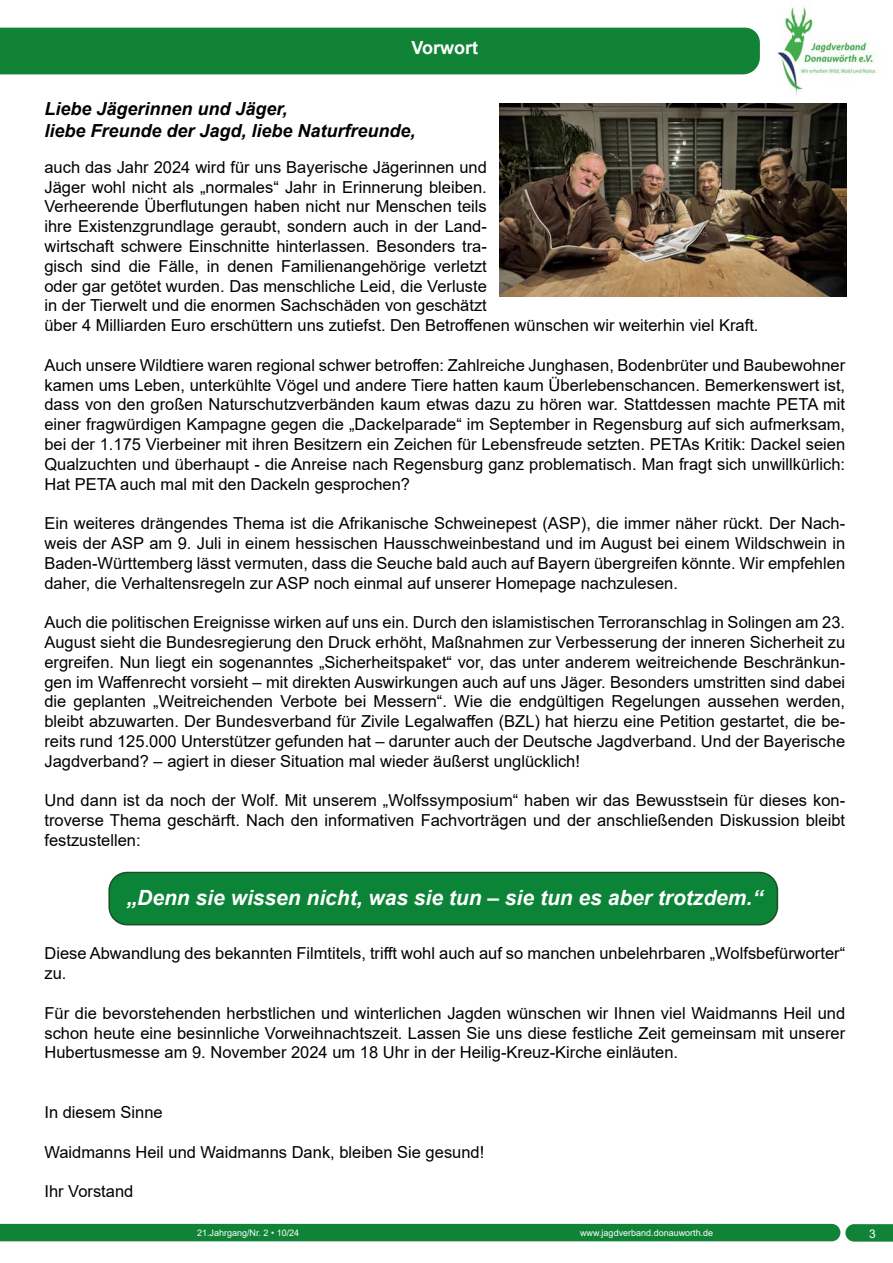
<style>
.page{position:relative;width:893px;height:1263px;background:#fff}
.page>*{position:absolute;margin:0;border:0;box-sizing:border-box;transform-origin:0 0}
.t1{font:italic 700 21px "Arial";color:#fff}
.t2{font:italic 700 18px "Arial";color:#000}
.t3{font:700 18px "Arial";color:#fff}
.t4{font:16.5px/19.8px "Arial";color:#000;text-align:justify}
.t5{font:12px "Arial";color:#fff}
.t6{font:9px "Arial";color:#fff}
</style>
<div class="page">
<div style="left:0;top:1224px;width:893px;height:17px;background:#108337"></div>
<div style="left:0;top:28px;width:760px;height:46px;background:#108337"></div>
<img style="left:777px;top:5px;width:100px;height:91px">
<div style="left:109px;top:872px;width:668px;height:53px;background:#0c8437;border-radius:18px"></div>
<div style="left:108px;top:872px;width:670px;height:53px;border:2px solid #1d4e24;border-radius:18px"></div>
<div style="left:48px;top:29px;width:698px;height:40px;background:#108337"></div>
<img style="left:500px;top:103px;width:346px;height:194px">
<p class="t3" style="left:411px;top:35px;width:68px">Vorwort</p>
<p class="t2" style="left:44px;top:97px;width:245px">Liebe Jägerinnen und Jäger,</p>
<p class="t2" style="left:44px;top:118px;width:373px">liebe Freunde der Jagd, liebe Naturfreunde,</p>
<p class="t4" style="left:44px;top:157px;width:716px;text-align:left">auch das Jahr 2024 wird für uns Bayerische Jägerinnen und<br>Jäger wohl nicht als „normales“ Jahr in Erinnerung bleiben.<br>Verheerende Überflutungen haben nicht nur Menschen teils<br>ihre Existenzgrundlage geraubt, sondern auch in der Land-<br>wirtschaft schwere Einschnitte hinterlassen. Besonders tra-<br>gisch sind die Fälle, in denen Familienangehörige verletzt<br>oder gar getötet wurden. Das menschliche Leid, die Verluste<br>in der Tierwelt und die enormen Sachschäden von geschätzt<br>über 4 Milliarden Euro erschüttern uns zutiefst. Den Betroffenen wünschen wir weiterhin viel Kraft.</p>
<p class="t4" style="left:44px;top:355px;width:802px">Auch unsere Wildtiere waren regional schwer betroffen: Zahlreiche Junghasen, Bodenbrüter und Baubewohner kamen ums Leben, unterkühlte Vögel und andere Tiere hatten kaum Überlebenschancen. Bemerkenswert ist, dass von den großen Naturschutzverbänden kaum etwas dazu zu hören war. Stattdessen machte PETA mit einer fragwürdigen Kampagne gegen die „Dackelparade“ im September in Regensburg auf sich aufmerksam, bei der 1.175 Vierbeiner mit ihren Besitzern ein Zeichen für Lebensfreude setzten. PETAs Kritik: Dackel seien Qualzuchten und überhaupt - die Anreise nach Regensburg ganz problematisch. Man fragt sich unwillkürlich:<br>Hat PETA auch mal mit den Dackeln gesprochen?</p>
<p class="t4" style="left:44px;top:513px;width:802px">Ein weiteres drängendes Thema ist die Afrikanische Schweinepest (ASP), die immer näher rückt. Der Nach&shy;weis der ASP am 9. Juli in einem hessischen Hausschweinbestand und im August bei einem Wildschwein in Baden-Württemberg lässt vermuten, dass die Seuche bald auch auf Bayern übergreifen könnte. Wir empfehlen daher, die Verhaltensregeln zur ASP noch einmal auf unserer Homepage nachzulesen.</p>
<p class="t4" style="left:44px;top:612px;width:802px">Auch die politischen Ereignisse wirken auf uns ein. Durch den islamistischen Terroranschlag in Solingen am 23.<br>August sieht die Bundesregierung den Druck erhöht, Maßnahmen zur Verbesserung der inneren Sicherheit zu ergreifen. Nun liegt ein sogenanntes „Sicherheitspaket“ vor, das unter anderem weitreichende Beschränkun&shy;gen im Waffenrecht vorsieht – mit direkten Auswirkungen auch auf uns Jäger. Besonders umstritten sind dabei die geplanten „Weitreichenden Verbote bei Messern“. Wie die endgültigen Regelungen aussehen werden, bleibt abzuwarten. Der Bundesverband für Zivile Legalwaffen (BZL) hat hierzu eine Petition gestartet, die be&shy;reits rund 125.000 Unterstützer gefunden hat – darunter auch der Deutsche Jagdverband. Und der Bayerische Jagdverband? – agiert in dieser Situation mal wieder äußerst unglücklich!</p>
<p class="t4" style="left:44px;top:791px;width:802px">Und dann ist da noch der Wolf. Mit unserem „Wolfssymposium“ haben wir das Bewusstsein für dieses kon&shy;troverse Thema geschärft. Nach den informativen Fachvorträgen und der anschließenden Diskussion bleibt festzustellen:</p>
<p class="t1" style="left:127px;top:884px;width:638px">„Denn sie wissen nicht, was sie tun – sie tun es aber trotzdem.“</p>
<p class="t4" style="left:44px;top:944px;width:802px">Diese Abwandlung des bekannten Filmtitels, trifft wohl auch auf so manchen unbelehrbaren „Wolfsbefürworter“ zu.</p>
<p class="t4" style="left:44px;top:1003px;width:802px">Für die bevorstehenden herbstlichen und winterlichen Jagden wünschen wir Ihnen viel Waidmanns Heil und schon heute eine besinnliche Vorweihnachtszeit. Lassen Sie uns diese festliche Zeit gemeinsam mit unserer Hubertusmesse am 9. November 2024 um 18 Uhr in der Heilig-Kreuz-Kirche einläuten.</p>
<p class="t4" style="left:44px;top:1102px;width:120px">In diesem Sinne</p>
<p class="t4" style="left:44px;top:1142px;width:441px">Waidmanns Heil und Waidmanns Dank, bleiben Sie gesund!</p>
<p class="t4" style="left:44px;top:1181px;width:90px">Ihr Vorstand</p>
<p class="t6" style="left:197px;top:1226px;width:104px">21.Jahrgang/Nr. 2 • 10/24</p>
<p class="t6" style="left:580px;top:1226px;width:135px">www.jagdverband.donauworth.de</p>
<p class="t5" style="left:869px;top:1225px;width:8px">3</p>
</div>
